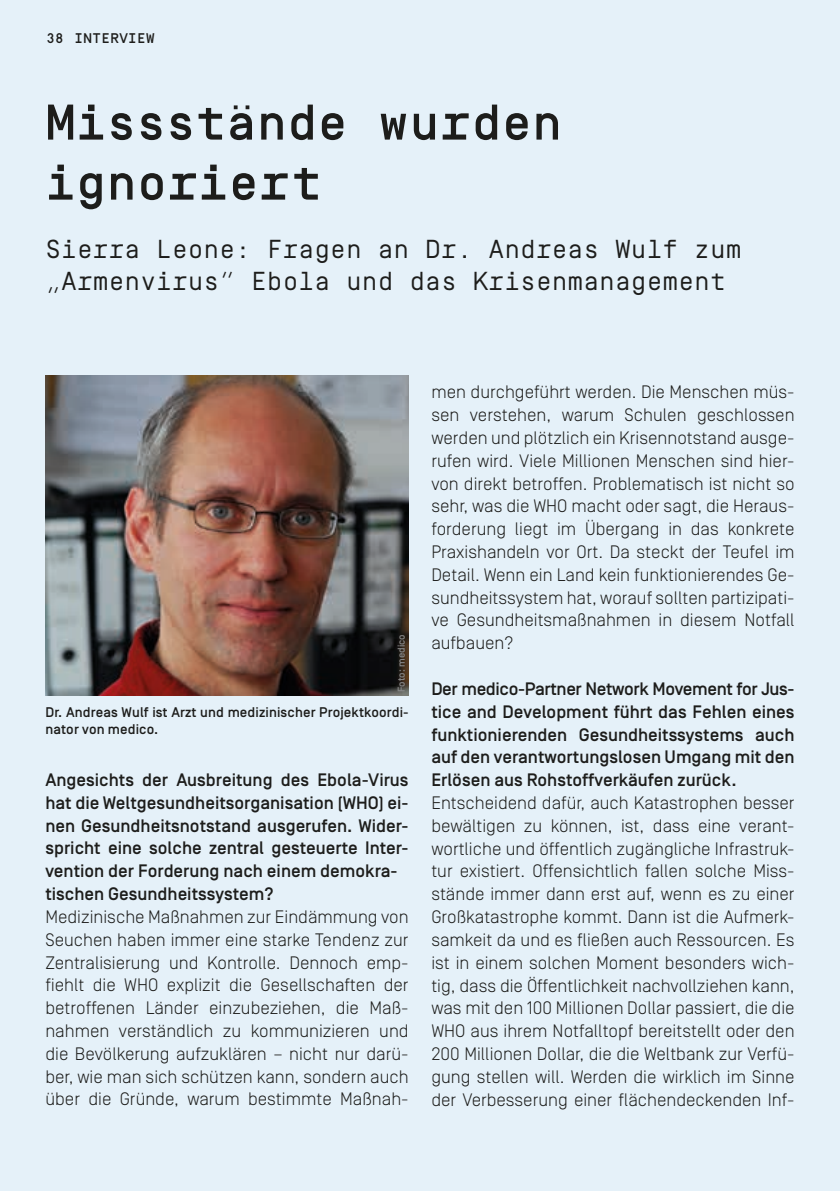
<style>
.page{position:relative;width:840px;height:1191px;background:#fff}
.page>*{position:absolute;margin:0;border:0;box-sizing:border-box;transform-origin:0 0}
.t1{font:500 50px/60px "Simplon BP Mono";color:#1d1d1b}
.t2{font:26px/31.2px "Simplon BP Mono";color:#1d1d1b}
.t3{font:300 18px/22.8px "Simplon BP";color:#1d1d1b;text-align:justify}
.t4{font:500 18px/22.8px "Simplon BP";color:#1d1d1b}
.t5{font:500 14px/16.8px "Simplon BP";letter-spacing:.01em;color:#1d1d1b}
.t6{font:500 14px "Simplon BP Mono";letter-spacing:.03em;color:#1d1d1b}
.t7{font:500 10px "Simplon BP";color:#878787}
</style>
<div class="page">
<div style="left:0;top:0;width:839px;height:1191px;background:#e5f1f9"></div>
<img style="left:45px;top:376px;width:363px;height:319px">
<p class="t6" style="left:46px;top:29px;width:110px">38 intervi ew</p>
<h1 class="t1" style="left:45px;top:90px;width:518px">Missstände wurden ignoriert</h1>
<h2 class="t2" style="left:45px;top:232px;width:697px">Sierra Leone: Fragen an Dr. Andreas Wulf zum „Armenvirus“ Ebola und das Krisenmanagement</h2>
<p class="t7" style="left:395px;top:692px;width:59px;rotate:-90deg">Foto: medico</p>
<p class="t5" style="left:45px;top:704px;width:364px">Dr. Andreas Wulf ist Arzt und medizinischer Projektkoordi&shy;nator von medico.</p>
<p class="t4" style="left:45px;top:768px;width:364px">Angesichts der Ausbreitung des Ebola-Virus hat die Weltgesundheitsorganisation (WHO) ei&shy;nen Gesundheitsnotstand ausgerufen. Wider&shy;spricht eine solche zentral gesteuerte Inter&shy;vention der Forderung nach einem demokra&shy;tischen Gesundheitssystem?</p>
<p class="t3" style="left:45px;top:905px;width:364px">Medizinische Maßnahmen zur Eindämmung von Seuchen haben immer eine starke Tendenz zur Zentralisierung und Kontrolle. Dennoch emp&shy;fiehlt die WHO explizit die Gesellschaften der betroffenen Länder einzubeziehen, die Maß&shy;nahmen verständlich zu kommunizieren und die Bevölkerung aufzuklären – nicht nur darü&shy;ber, wie man sich schützen kann, sondern auch über die Gründe, warum bestimmte Maßnah-</p>
<p class="t3" style="left:431px;top:380px;width:364px">men durchgeführt werden. Die Menschen müs&shy;sen verstehen, warum Schulen geschlossen werden und plötzlich ein Krisennotstand ausge&shy;rufen wird. Viele Millionen Menschen sind hier&shy;von direkt betroffen. Problematisch ist nicht so sehr, was die WHO macht oder sagt, die Heraus&shy;forderung liegt im Übergang in das konkrete Praxishandeln vor Ort. Da steckt der Teufel im Detail. Wenn ein Land kein funktionierendes Ge&shy;sundheitssystem hat, worauf sollten partizipati&shy;ve Gesundheitsmaßnahmen in diesem Notfall aufbauen?</p>
<p class="t4" style="left:431px;top:677px;width:364px;text-align:justify">Der medico-Partner Network Movement for Jus&shy;tice and Development führt das Fehlen eines funktionierenden Gesundheitssystems auch auf den verantwortungslosen Umgang mit den Erlösen aus Rohstoffverkäufen zurück.</p>
<p class="t3" style="left:431px;top:791px;width:364px">Entscheidend dafür, auch Katastrophen besser bewältigen zu können, ist, dass eine verant&shy;wortliche und öffentlich zugängliche Infrastruk&shy;tur existiert. Offensichtlich fallen solche Miss&shy;stände immer dann erst auf, wenn es zu einer Großkatastrophe kommt. Dann ist die Aufmerk&shy;samkeit da und es fließen auch Ressourcen. Es ist in einem solchen Moment besonders wich&shy;tig, dass die Öffentlichkeit nachvollziehen kann, was mit den 100 Millionen Dollar passiert, die die WHO aus ihrem Notfalltopf bereitstellt oder den 200 Millionen Dollar, die die Weltbank zur Verfü&shy;gung stellen will. Werden die wirklich im Sinne der Verbesserung einer flächendeckenden Inf-</p>
</div>
